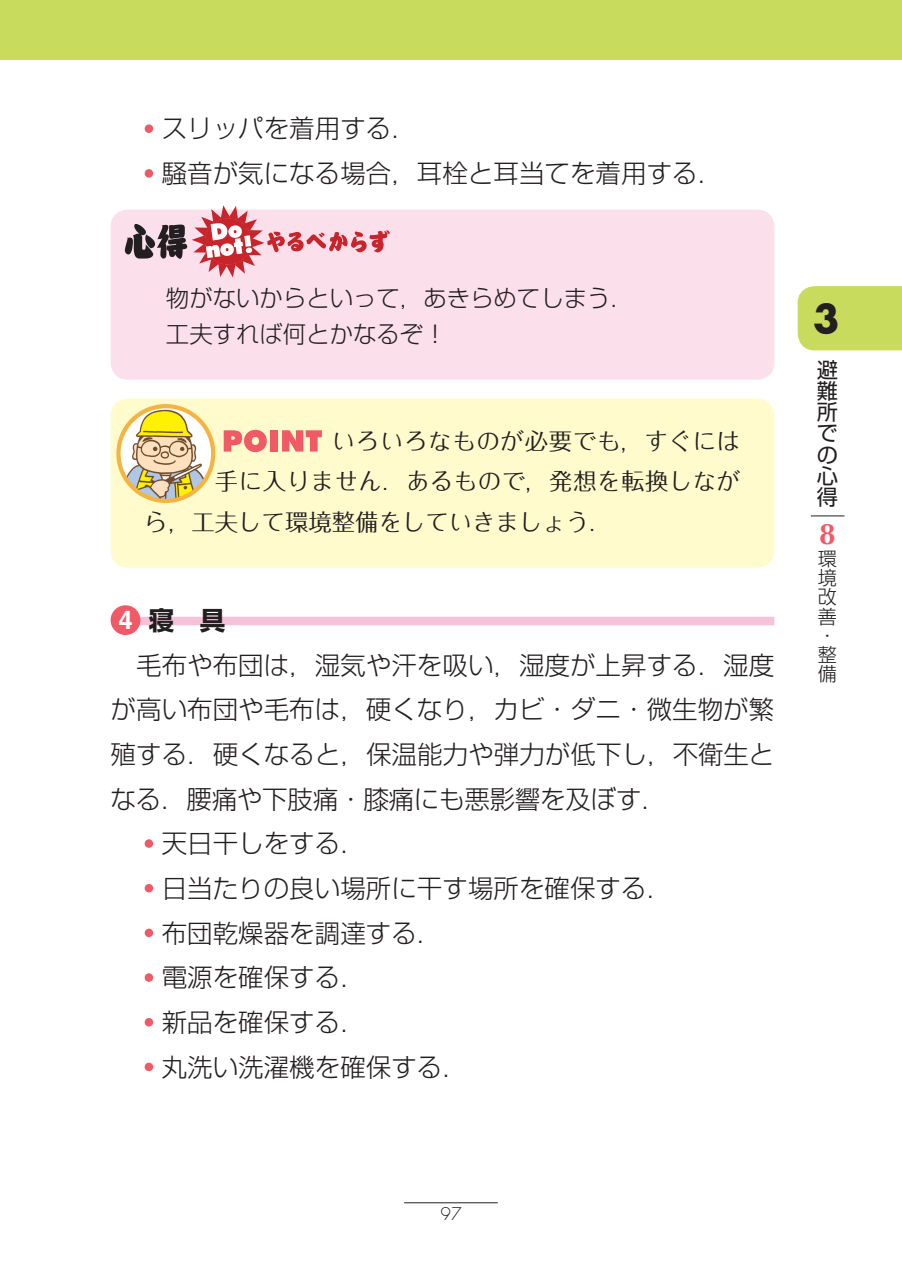
<style>
.page{position:relative;width:902px;height:1285px;background:#fff}
.page>*{position:absolute;margin:0;border:0;box-sizing:border-box;transform-origin:0 0}
.t1{font:700 38.4px "Futura Std";color:#231f20}
.t2{font:700 29.7px "Optima LT Std";color:#f05a67}
.t3{font:300 25.5px/44.7px "Shin Go Pr 5";color:#231f20}
.t4{font:700 25.5px "Shin Go Pr 5";color:#231f20}
.t5{font:700 25.5px "Helvetica LT Std";color:#fff}
.t6{font:23.4px "Folk Pro";letter-spacing:.025em;color:#231f20}
.t7{font:300 23.4px/36px "Shin Go Pr 5";color:#231f20}
.t8{font:23.4px "Folk Pro";color:#231f20}
.t9{font:21.3px/21.3px "Shin Go Pr 5";color:#231f20;text-align:justify}
.t10{font:300 19.2px/19.2px "Shin Go Pr 5";color:#231f20}
.t11{font:300 17.1px "Futura Std";color:#231f20}
</style>
<div class="page">
<div style="left:136px;top:616px;width:638px;height:9px;background:#f7c1d9"></div>
<div style="left:145px;top:124px;width:8px;height:9px;background:#f05a67;border-radius:50%"></div>
<div style="left:145px;top:169px;width:8px;height:9px;background:#f05a67;border-radius:50%"></div>
<div style="left:111px;top:209px;width:663px;height:170px;background:#fbdfeb;border-radius:17px"></div>
<svg style="left:125px;top:205px;width:264px;height:72px"></svg>
<div style="left:111px;top:398px;width:663px;height:169px;background:#fffbcc;border-radius:17px"></div>
<svg style="left:224px;top:430px;width:43px;height:22px"></svg>
<div style="left:270px;top:430px;width:8px;height:21px;background:#f05a67"></div>
<svg style="left:282px;top:430px;width:40px;height:21px"></svg>
<img style="left:121px;top:407px;width:92px;height:94px">
<div style="left:116px;top:404px;width:99px;height:99px;border:4px solid #f5b33f;border-radius:50%"></div>
<div style="left:145px;top:839px;width:8px;height:8px;background:#f05a67;border-radius:50%"></div>
<div style="left:145px;top:883px;width:8px;height:9px;background:#f05a67;border-radius:50%"></div>
<div style="left:145px;top:928px;width:8px;height:8px;background:#f05a67;border-radius:50%"></div>
<div style="left:145px;top:973px;width:8px;height:8px;background:#f05a67;border-radius:50%"></div>
<div style="left:145px;top:1017px;width:8px;height:9px;background:#f05a67;border-radius:50%"></div>
<div style="left:145px;top:1062px;width:8px;height:8px;background:#f05a67;border-radius:50%"></div>
<div style="left:111px;top:605px;width:29px;height:30px;background:#f05a67;border-radius:50%"></div>
<hr style="left:404px;top:1201px;width:93px;height:1px;background:#231f20">
<div style="left:0;top:0;width:901px;height:60px;background:#c8db5c"></div>
<div style="left:797px;top:286px;width:104px;height:64px;background:#c8db5c"></div>
<hr style="left:810px;top:515px;width:34px;height:1px;background:#231f20">
<p class="t3" style="left:162px;top:104px;width:563px">スリッパを着用する．<br>騒音が気になる場合，耳栓と耳当てを着用する．</p>
<p class="t7" style="left:166px;top:277px;width:469px">物がないからといって，あきらめてしまう．工夫すれば何とかなるぞ！</p>
<p class="t6" style="left:332px;top:421px;width:410px">いろいろなものが必要でも，すぐには</p>
<p class="t6" style="left:215px;top:461px;width:527px">手に入りません．あるもので，発想を転換しなが</p>
<p class="t8" style="left:145px;top:502px;width:469px">ら，工夫して環境整備をしていきましょう．</p>
<p class="t4" style="left:149px;top:600px;width:78px">寝　具</p>
<p class="t3" style="left:111px;top:640px;width:665px">　毛布や布団は，湿気や汗を吸い，湿度が上昇する．湿度</p>
<p class="t3" style="left:111px;top:684px;width:665px">が高い布団や毛布は，硬くなり，カビ・ダニ・微生物が繁</p>
<p class="t3" style="left:111px;top:729px;width:665px">殖する．硬くなると，保温能力や弾力が低下し，不衛生と</p>
<p class="t3" style="left:111px;top:774px;width:557px">なる．腰痛や下肢痛・膝痛にも悪影響を及ぼす．</p>
<p class="t3" style="left:162px;top:818px;width:206px">天日干しをする．</p>
<p class="t3" style="left:162px;top:863px;width:512px">日当たりの良い場所に干す場所を確保する．</p>
<p class="t3" style="left:162px;top:907px;width:282px">布団乾燥器を調達する．</p>
<p class="t3" style="left:162px;top:952px;width:206px">電源を確保する．</p>
<p class="t3" style="left:162px;top:997px;width:206px">新品を確保する．</p>
<p class="t3" style="left:162px;top:1041px;width:308px">丸洗い洗濯機を確保する．</p>
<p class="t5" style="left:118px;top:604px;width:16px">4</p>
<h1 class="t1" style="left:812px;top:293px;width:28px">3</h1>
<p class="t9" style="left:816px;top:357px;width:22px">避難所での心得</p>
<p class="t2" style="left:819px;top:517px;width:18px">8</p>
<p class="t10" style="left:817px;top:547px;width:20px">環境改善・整備</p>
<p class="t11" style="left:440px;top:1203px;width:23px">97</p>
</div>
